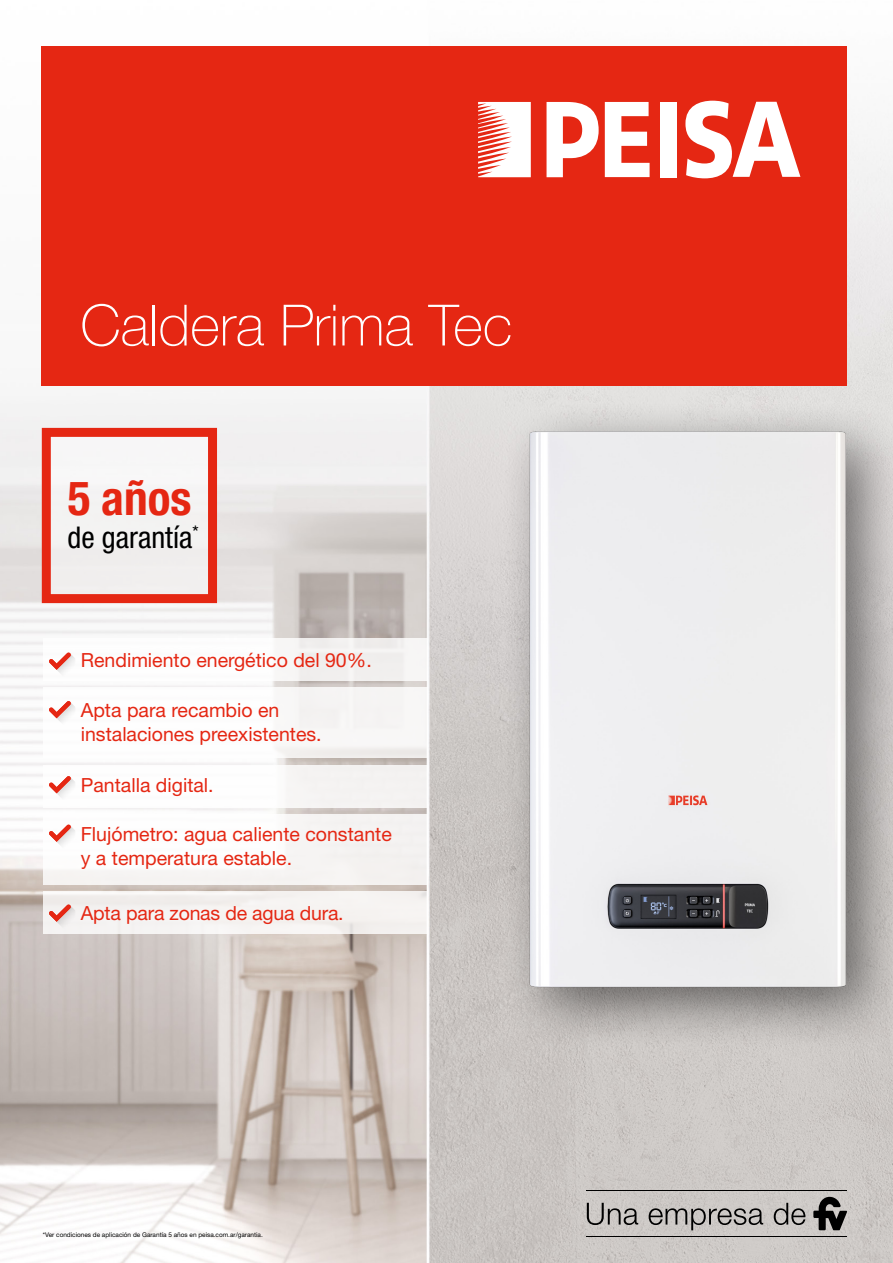
<style>
.page{position:relative;width:893px;height:1263px;background:#fff}
.page>*{position:absolute;margin:0;border:0;box-sizing:border-box;transform-origin:0 0}
.t1{font:100 57px "Helvetica Neue LT Std";color:#fff}
.t2{font:700 condensed 47.4px "Helvetica Neue LT Std";color:#e52713}
.t3{font:condensed 30px "Helvetica Neue LT Std";color:#000}
.t4{font:19.5px/24px "Helvetica Neue LT Std";color:#e52713}
.t5{font:6.45px "Helvetica Neue LT Std";color:#000}
</style>
<div class="page">
<img style="left:0;top:46px;width:893px;height:1217px">
<div style="left:43px;top:891px;width:384px;height:43px;background:#f5f3f1"></div>
<div style="left:43px;top:765px;width:384px;height:43px;background:#fff"></div>
<div style="left:43px;top:814px;width:384px;height:70px;background:#f9f8f7"></div>
<div style="left:42px;top:47px;width:805px;height:339px;background:#e52713"></div>
<div style="left:660px;top:102px;width:17px;height:75px;background:#fff"></div>
<svg style="left:685px;top:101px;width:115px;height:77px"></svg>
<svg style="left:547px;top:102px;width:52px;height:75px"></svg>
<svg style="left:478px;top:102px;width:53px;height:75px;background:#f8cdc8"></svg>
<svg style="left:605px;top:102px;width:45px;height:75px"></svg>
<div style="left:49px;top:433px;width:168px;height:166px;background:#f3f3f2"></div>
<div style="left:42px;top:428px;width:175px;height:175px;border:9px solid #e52713"></div>
<div style="left:43px;top:639px;width:384px;height:42px;background:linear-gradient(to right,#fff,#f2f0ef)"></div>
<div style="left:43px;top:688px;width:384px;height:70px;background:#fff"></div>
<img style="left:57px;top:778px;width:18px;height:20px">
<svg style="left:49px;top:776px;width:22px;height:17px"></svg>
<img style="left:57px;top:703px;width:18px;height:19px">
<svg style="left:49px;top:701px;width:22px;height:17px"></svg>
<img style="left:57px;top:653px;width:18px;height:23px">
<svg style="left:49px;top:653px;width:22px;height:17px"></svg>
<svg style="left:587px;top:1203px;width:51px;height:22px"></svg>
<svg style="left:649px;top:1208px;width:114px;height:22px;background:#9a9795"></svg>
<svg style="left:774px;top:1203px;width:32px;height:22px"></svg>
<hr style="left:587px;top:1190px;width:260px;height:1px;background:#000">
<hr style="left:587px;top:1236px;width:260px;height:1px;background:#000">
<svg style="left:813px;top:1197px;width:34px;height:33px"></svg>
<img style="left:57px;top:827px;width:18px;height:17px">
<svg style="left:49px;top:825px;width:22px;height:17px"></svg>
<img style="left:57px;top:906px;width:18px;height:20px">
<svg style="left:49px;top:905px;width:22px;height:17px"></svg>
<div style="left:500px;top:400px;width:393px;height:650px;background:#000;opacity:.5"></div>
<img style="left:427px;top:407px;width:466px;height:605px">
<h1 class="t1" style="left:80px;top:293px;width:434px">Caldera Prima Tec</h1>
<h2 class="t2" style="left:68px;top:469px;width:125px">5 años</h2>
<h3 class="t3" style="left:68px;top:519px;width:132px">de garantía<sup>*</sup></h3>
<p class="t4" style="left:81px;top:648px;width:292px">Rendimiento energético del 90%.</p>
<p class="t4" style="left:81px;top:698px;width:242px">Apta para recambio en instalaciones preexistentes.</p>
<p class="t4" style="left:81px;top:773px;width:134px">Pantalla digital.</p>
<p class="t4" style="left:81px;top:822px;width:312px">Flujómetro: agua caliente constante y a temperatura estable.</p>
<p class="t4" style="left:81px;top:901px;width:264px">Apta para zonas de agua dura.</p>
<p class="t5" style="left:43px;top:1231px;width:221px">*Ver condiciones de aplicación de Garantía 5 años en peisa.com.ar/garantia.</p>
</div>
